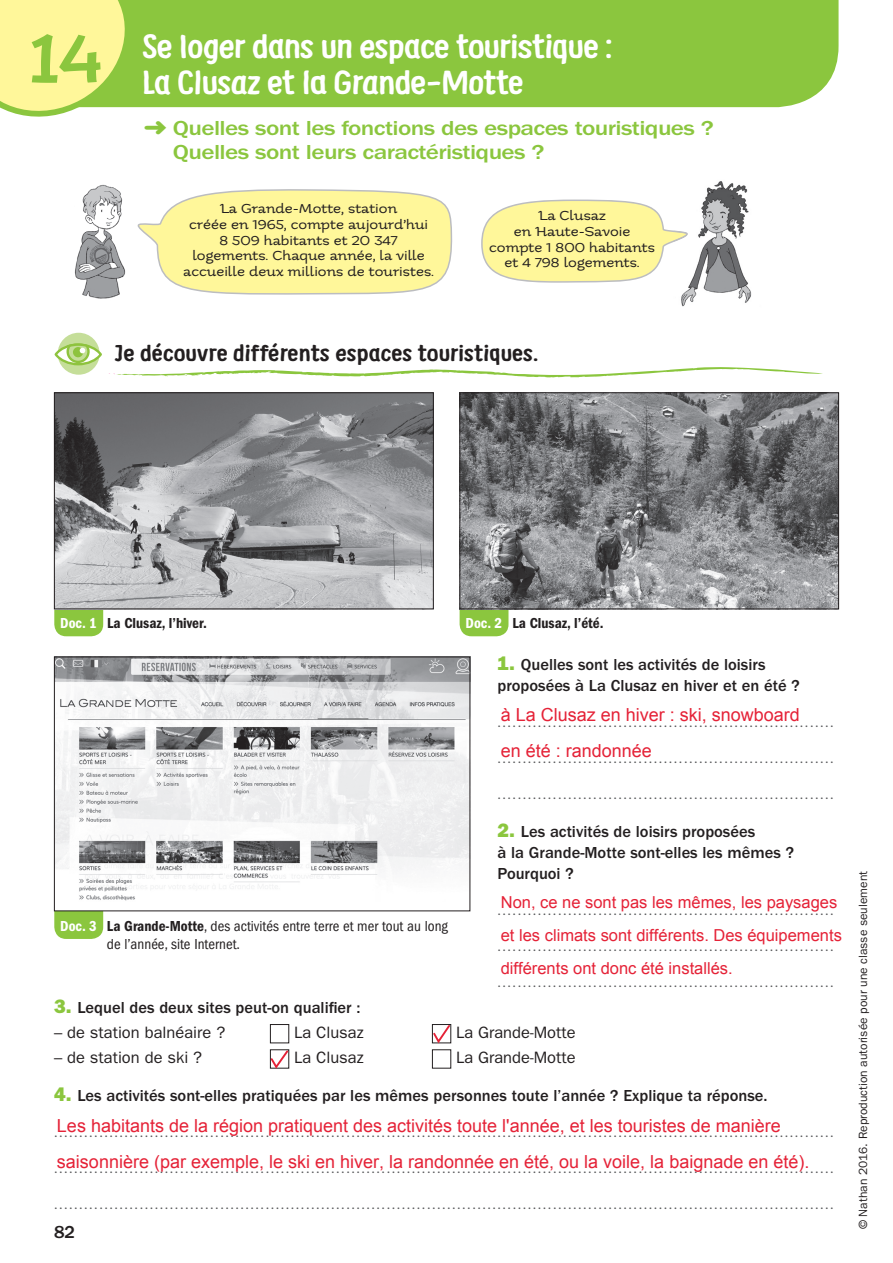
<style>
.page{position:relative;width:893px;height:1263px;background:#fff}
.page>*{position:absolute;margin:0;border:0;box-sizing:border-box;transform-origin:0 0}
.t1{font:700 33px/36px "Supernettcn";letter-spacing:-.02em;color:#fff;scale:1.15 1}
.t2{font:700 22.5px "Supernettcn";color:#231f20;scale:1.2 1}
.t3{font:500 21px/24px "ITC Franklin Gothic Std";letter-spacing:-.025em;color:#8bc63e;scale:1.2 1}
.t4{font:18px/36px "Arial";color:#e52237}
.t5{font:500 18px "ITC Franklin Gothic Std";color:#231f20}
.t6{font:500 16.5px/21px "ITC Franklin Gothic Std";color:#231f20}
.t7{font:16.5px/33px "Arial";color:#e52237}
.t8{font:16.5px "ITC Franklin Gothic Std";color:#231f20}
.t9{font:500 15px "FS Lola";color:#57585a}
.t10{font:condensed 15px/18px "ITC Franklin Gothic Std";color:#231f20}
.t11{font:15px "ITC Franklin Gothic Std Dm Cd";color:#231f20}
.t12{font:12.75px/15.8px "Kolyada";color:#231f20;text-align:center}
.t13{font:12px "ITC Franklin Gothic Std";color:#231f20}
.s1{font-family:"Bleeker";font-weight:400;font-size:63.75px;color:#8bc63e}
.s2{color:#fff}
.s3{font-family:"ITC Franklin Gothic Std Dm Cd";font-stretch:normal;color:#fff}
.s4{font-family:"ITC Franklin Gothic Std Dm Cd";font-stretch:normal}
.s5{font-family:"ITC Franklin Gothic Std Hvy";font-weight:400;font-size:19.5px;color:#8bc63e}
</style>
<div class="page">
<svg style="left:137px;top:189px;width:316px;height:106px;background:#fcf6a9"></svg>
<div style="left:139px;top:0;width:699px;height:107px;background:#8bc63e"></div>
<svg style="left:0;top:0;width:139px;height:117px;background:#e7ed8c"></svg>
<img style="left:681px;top:181px;width:71px;height:126px">
<svg style="left:481px;top:200px;width:207px;height:84px"></svg>
<img style="left:673px;top:230px;width:15px;height:12px">
<img style="left:74px;top:184px;width:52px;height:115px">
<svg style="left:109px;top:367px;width:713px;height:10px"></svg>
<div style="left:58px;top:333px;width:42px;height:42px;background:#c5de99;border-radius:50%"></div>
<svg style="left:56px;top:345px;width:45px;height:19px"></svg>
<div style="left:55px;top:343px;width:47px;height:22px;border:2px solid #8ec33e;border-radius:50%"></div>
<svg style="left:65px;top:343px;width:26px;height:21px"></svg>
<svg style="left:54px;top:609px;width:49px;height:27px"></svg>
<svg style="left:460px;top:609px;width:48px;height:27px"></svg>
<svg style="left:54px;top:912px;width:49px;height:27px"></svg>
<img style="left:461px;top:394px;width:376px;height:213px">
<div style="left:459px;top:392px;width:380px;height:217px;border:1px solid #231f20"></div>
<img style="left:56px;top:394px;width:376px;height:213px">
<div style="left:54px;top:392px;width:380px;height:217px;border:1px solid #231f20"></div>
<svg style="left:54px;top:656px;width:417px;height:256px"></svg>
<div style="left:270px;top:1024px;width:19px;height:19px;border:1px solid #231f20"></div>
<div style="left:432px;top:1049px;width:19px;height:19px;border:1px solid #231f20"></div>
<svg style="left:432px;top:1024px;width:19px;height:19px"></svg>
<svg style="left:270px;top:1049px;width:19px;height:20px"></svg>
<h1 class="t1" style="left:142px;top:32px;width:410px;text-indent:-112px"><span class="s1">14</span> Se loger dans un espace touristique :<br>La Clusaz et la Grande-Motte</h1>
<h3 class="t3" style="left:173px;top:118px;width:452px;text-indent:-29px">➜ Quelles sont les fonctions des espaces touristiques ?<br>Quelles sont leurs caractéristiques ?</h3>
<p class="t12" style="left:183px;top:202px;width:252px">La Grande-Motte, station<br>créée en 1965, compte aujourd’hui<br>8 509 habitants et 20 347 logements. Chaque année, la ville accueille deux millions de touristes.</p>
<p class="t12" style="left:489px;top:209px;width:167px">La Clusaz<br>en Haute-Savoie compte 1 800 habitants et 4 798 logements.</p>
<h2 class="t2" style="left:115px;top:345px;width:355px">Je découvre différents espaces touristiques.</h2>
<p class="t11" style="left:60px;top:617px;width:148px"><span class="s2">Doc. 1</span> La Clusaz, l’hiver.</p>
<p class="t11" style="left:466px;top:617px;width:140px"><span class="s2">Doc. 2</span> La Clusaz, l’été.</p>
<p class="t10" style="left:107px;top:918px;width:343px;text-indent:-47px"><span class="s3">Doc. 3</span> <span class="s4">La Grande-Motte</span>, des activités entre terre et mer tout au long de l’année, site Internet.</p>
<p class="t6" style="left:497px;top:656px;width:304px"><span class="s5">1.</span> Quelles sont les activités de loisirs proposées à La Clusaz en hiver et en été ?</p>
<p class="t9" style="left:497px;top:716px;width:338px">...................................................................</p>
<p class="t9" style="left:497px;top:752px;width:338px">...................................................................</p>
<p class="t9" style="left:497px;top:788px;width:338px">...................................................................</p>
<p class="t6" style="left:497px;top:823px;width:298px"><span class="s5">2.</span> Les activités de loisirs proposées<br>à la Grande-Motte sont-elles les mêmes ?<br>Pourquoi ?</p>
<p class="t9" style="left:497px;top:904px;width:338px">...................................................................</p>
<p class="t9" style="left:497px;top:940px;width:338px">...................................................................</p>
<p class="t9" style="left:497px;top:976px;width:338px">...................................................................</p>
<p class="t4" style="left:501px;top:697px;width:301px">à La Clusaz en hiver : ski, snowboard en été : randonnée</p>
<p class="t7" style="left:501px;top:886px;width:343px">Non, ce ne sont pas les mêmes, les paysages et les climats sont différents. Des équipements différents ont donc été installés.</p>
<p class="t6" style="left:54px;top:998px;width:308px"><span class="s5">3.</span> Lequel des deux sites peut-on qualifier :</p>
<p class="t8" style="left:54px;top:1026px;width:173px">– de station balnéaire ?</p>
<p class="t8" style="left:294px;top:1026px;width:71px">La Clusaz</p>
<p class="t8" style="left:456px;top:1026px;width:121px">La Grande-Motte</p>
<p class="t8" style="left:54px;top:1051px;width:150px">– de station de ski ?</p>
<p class="t8" style="left:294px;top:1051px;width:71px">La Clusaz</p>
<p class="t8" style="left:456px;top:1051px;width:121px">La Grande-Motte</p>
<p class="t6" style="left:54px;top:1087px;width:715px"><span class="s5">4.</span> Les activités sont-elles pratiquées par les mêmes personnes toute l’année ? Explique ta réponse.</p>
<p class="t9" style="left:54px;top:1126px;width:781px">...........................................................................................................................................................</p>
<p class="t9" style="left:54px;top:1162px;width:781px">...........................................................................................................................................................</p>
<p class="t9" style="left:54px;top:1198px;width:781px">...........................................................................................................................................................</p>
<p class="t4" style="left:57px;top:1107px;width:754px">Les habitants de la région pratiquent des activités toute l'année, et les touristes de manière saisonnière (par exemple, le ski en hiver, la randonnée en été, ou la voile, la baignade en été).</p>
<p class="t5" style="left:54px;top:1225px;width:23px">82</p>
<p class="t13" style="left:859px;top:1229px;width:360px;rotate:-90deg">© Nathan 2016. Reproduction autorisée pour une classe seulement</p>
</div>
